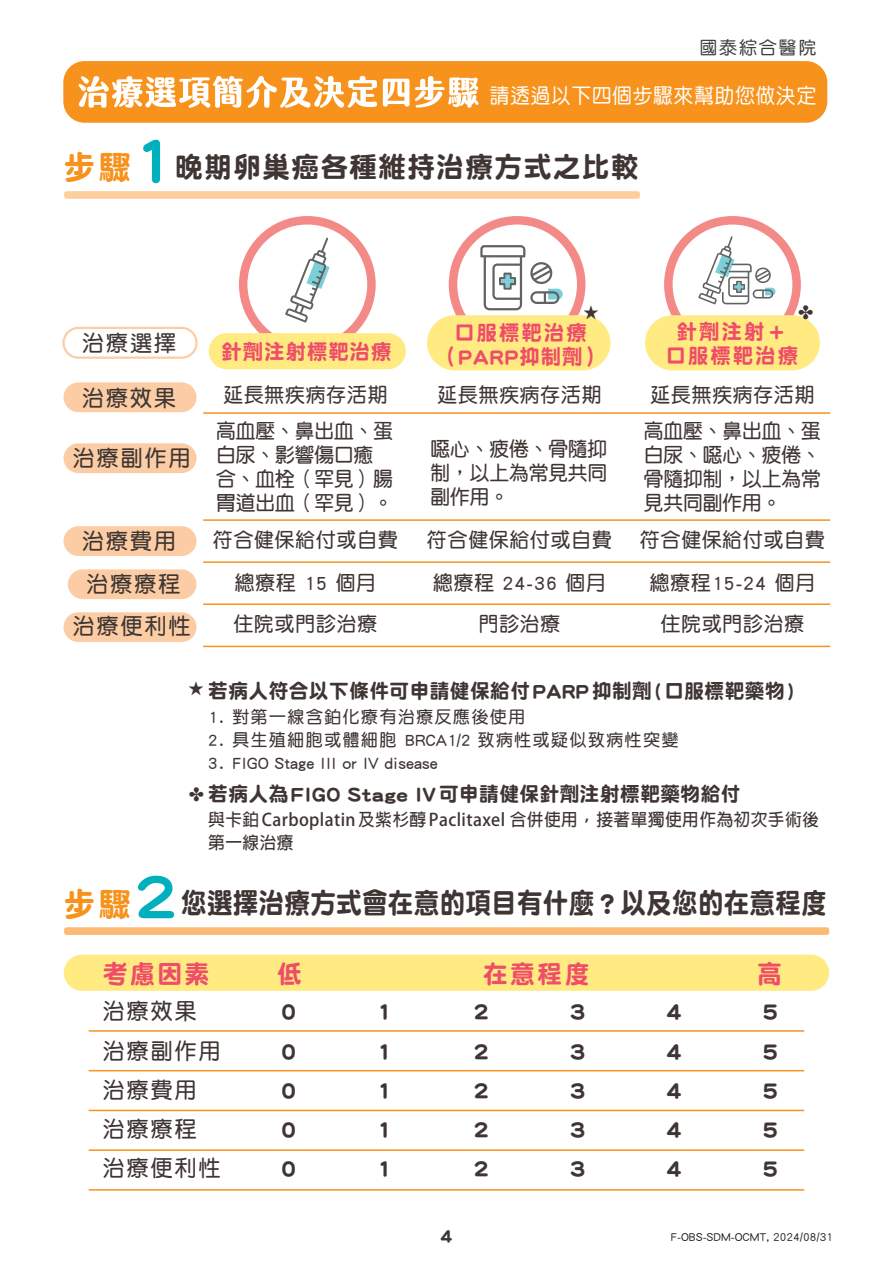
<style>
.page{position:relative;width:893px;height:1263px;background:#fff}
.page>*{position:absolute;margin:0;border:0;box-sizing:border-box;transform-origin:0 0}
.t1{font:63px "DF Yuan Std W8";color:#00b0bc}
.t2{font:33px "DF Yuan Std W9";color:#f7931d}
.t3{font:28.5px "DF Yuan Std W9";letter-spacing:.005em;color:#3f3634;scale:.9 1}
.t4{font:28.5px "DF Yuan Std W9";letter-spacing:.05em;color:#3f3634}
.t5{font:25.5px "DF Yuan Std W9";letter-spacing:.1em;color:#ef4d69}
.t6{font:22.5px/39.2px "DF Yuan Std W7";letter-spacing:.1em;color:#3f3634}
.t7{font:22.5px/39.2px "DF Yuan Std W9";color:#3f3634;text-align:justify}
.t8{font:21px/24px "DF Yuan Std W9";letter-spacing:.05em;color:#ef4d69;text-align:center}
.t9{font:21px "DF Yuan Std W5";letter-spacing:.025em;color:#fff;scale:.95 1}
.t10{font:21px/24px "DF Yuan Std W9";letter-spacing:.1em;color:#ef4d69;text-align:center}
.t11{font:20.25px/42.2px "DF Yuan Std W7";letter-spacing:.05em;color:#3f3634;text-align:center}
.t12{font:20.25px "DF Yuan Std W9";letter-spacing:.025em;color:#3f3634}
.t13{font:20.25px/24px "DF Yuan Std W7";color:#3f3634}
.t14{font:18px "DF Yuan Std W5";letter-spacing:.1em;color:#3e3e3f}
.t15{font:18px "DF Yuan Std W9";color:#3f3634}
.t16{font:700 17.25px/23.2px "Adobe Fan Heiti Std";letter-spacing:.025em;color:#3f3634}
.t17{font:17.25px "DF Yuan Std W7";letter-spacing:.1em;color:#3f3634}
.t18{font:17.25px "DF Yuan Std W7";color:#3f3634}
.t19{font:12px "DF Yuan Std W5";color:#231f20}
.s1{font-size:33px;color:#f7931d}
.s2{font-family:"DF Yuan Std W8";font-size:63px;color:#00b0bc}
</style>
<div class="page">
<div style="left:239px;top:216px;width:137px;height:137px;border:9px solid #f38a87;border-radius:50%"></div>
<div style="left:449px;top:216px;width:136px;height:137px;border:9px solid #f38a87;border-radius:50%"></div>
<div style="left:664px;top:216px;width:137px;height:137px;border:9px solid #f38a87;border-radius:50%"></div>
<div style="left:64px;top:955px;width:765px;height:36px;background:#ffeb82;border-radius:18px"></div>
<div style="left:64px;top:382px;width:133px;height:30px;background:#fccda5;border-radius:15px"></div>
<div style="left:62px;top:327px;width:136px;height:32px;border:2px solid #fccda5;border-radius:15px"></div>
<div style="left:209px;top:333px;width:197px;height:36px;background:#ffeb82;border-radius:18px"></div>
<div style="left:64px;top:443px;width:133px;height:30px;background:#fccda5;border-radius:15px"></div>
<div style="left:64px;top:526px;width:133px;height:30px;background:#fccda5;border-radius:15px"></div>
<div style="left:68px;top:569px;width:129px;height:30px;background:#fccda5;border-radius:15px"></div>
<div style="left:64px;top:612px;width:133px;height:30px;background:#fccda5;border-radius:15px"></div>
<div style="left:645px;top:315px;width:175px;height:55px;background:#ffeb82;border-radius:28px"></div>
<div style="left:427px;top:315px;width:183px;height:55px;background:#ffeb82;border-radius:28px"></div>
<svg style="left:64px;top:191px;width:576px;height:8px"></svg>
<div style="left:63px;top:61px;width:764px;height:62px;background:#f7931d;border-radius:21px"></div>
<svg style="left:64px;top:927px;width:765px;height:8px"></svg>
<hr style="left:203px;top:412px;width:627px;height:2px;background:#f7931d">
<hr style="left:203px;top:519px;width:627px;height:2px;background:#f7931d">
<hr style="left:203px;top:561px;width:627px;height:2px;background:#f7931d">
<hr style="left:203px;top:603px;width:627px;height:2px;background:#f7931d">
<hr style="left:203px;top:646px;width:627px;height:1px;background:#f7931d">
<hr style="left:89px;top:1030px;width:715px;height:2px;background:#f7931d">
<hr style="left:89px;top:1070px;width:715px;height:1px;background:#f7931d">
<hr style="left:89px;top:1110px;width:715px;height:1px;background:#f7931d">
<hr style="left:89px;top:1149px;width:715px;height:2px;background:#f7931d">
<hr style="left:89px;top:1189px;width:715px;height:2px;background:#f7931d">
<svg style="left:285px;top:238px;width:45px;height:85px"></svg>
<svg style="left:480px;top:245px;width:83px;height:65px"></svg>
<svg style="left:698px;top:236px;width:77px;height:68px"></svg>
<svg style="left:78px;top:76px;width:401px;height:32px"></svg>
<svg style="left:584px;top:315px;width:13px;height:4px"></svg>
<p class="t14" style="left:699px;top:38px;width:118px">國泰綜合醫院</p>
<p class="t9" style="left:490px;top:84px;width:345px">請透過以下四個步驟來幫助您做決定</p>
<h1 class="t1" style="left:133px;top:125px;width:44px">1</h1>
<h2 class="t2" style="left:63px;top:150px;width:69px">步驟</h2>
<h3 class="t4" style="left:175px;top:152px;width:465px">晚期卵巢癌各種維持治療方式之比較</h3>
<p class="t6" style="left:82px;top:323px;width:95px">治療選擇</p>
<p class="t6" style="left:82px;top:378px;width:95px">治療效果</p>
<p class="t6" style="left:73px;top:438px;width:119px">治療副作用</p>
<p class="t6" style="left:73px;top:519px;width:119px;line-height:42.9px;text-align:center">治療費用治療療程治療便利性</p>
<p class="t8" style="left:222px;top:339px;width:172px">針劑注射標靶治療</p>
<p class="t11" style="left:216px;top:377px;width:178px;line-height:35.5px">延長無疾病存活期高血壓、鼻出血、蛋</p>
<p class="t13" style="left:216px;top:442px;width:178px">白尿、影響傷口癒合、血栓（罕見）腸胃道出血（罕見）。</p>
<p class="t11" style="left:213px;top:518px;width:186px">符合健保給付或自費總療程 15 個月<br>住院或門診治療</p>
<p class="t8" style="left:438px;top:320px;width:166px">口服標靶治療（PARP抑制劑）</p>
<p class="t10" style="left:666px;top:319px;width:134px">針劑注射＋口服標靶治療</p>
<p class="t11" style="left:437px;top:373px;width:166px">延長無疾病存活期</p>
<p class="t11" style="left:430px;top:436px;width:178px;line-height:24px;text-align:justify">噁心、疲倦、骨隨抑制，以上為常見共同副作用。</p>
<p class="t11" style="left:427px;top:518px;width:186px">符合健保給付或自費總療程 24-36 個月門診治療</p>
<p class="t11" style="left:644px;top:377px;width:178px;line-height:35.5px">延長無疾病存活期高血壓、鼻出血、蛋</p>
<p class="t11" style="left:644px;top:442px;width:178px;line-height:24px;text-align:justify">白尿、噁心、疲倦、骨隨抑制，以上為常見共同副作用。</p>
<p class="t11" style="left:640px;top:518px;width:186px">符合健保給付或自費總療程15-24 個月住院或門診治療</p>
<p class="t12" style="left:208px;top:680px;width:587px">若病人符合以下條件可申請健保給付PARP抑制劑(口服標靶藥物)</p>
<p class="t17" style="left:208px;top:707px;width:318px">1. 對第一線含鉑化療有治療反應後使用</p>
<p class="t17" style="left:208px;top:730px;width:472px">2. 具生殖細胞或體細胞 BRCA1/2 致病性或疑似致病性突變</p>
<p class="t18" style="left:208px;top:754px;width:231px">3. FIGO Stage III or IV disease</p>
<p class="t12" style="left:189px;top:783px;width:553px">✤ 若病人為FIGO Stage IV可申請健保針劑注射標靶藥物給付</p>
<p class="t16" style="left:208px;top:808px;width:612px">與卡鉑 Carboplatin 及紫杉醇 Paclitaxel 合併使用，接著單獨使用作為初次手術後第一線治療</p>
<h3 class="t3" style="left:63px;top:888px;width:850px"><span class="s1">步驟</span><span class="s2">2</span>您選擇治療方式會在意的項目有什麼？以及您的在意程度</h3>
<p class="t5" style="left:103px;top:960px;width:108px">考慮因素</p>
<p class="t6" style="left:103px;top:991px;width:119px">治療效果治療副作用治療費用治療療程治療便利性</p>
<p class="t5" style="left:277px;top:960px;width:26px">低</p>
<p class="t5" style="left:483px;top:960px;width:108px">在意程度</p>
<p class="t5" style="left:757px;top:960px;width:26px">高</p>
<p class="t7" style="left:278px;top:991px;width:23px">０<br>０<br>０<br>０<br>０</p>
<p class="t7" style="left:470px;top:991px;width:23px">２<br>２<br>２<br>２<br>２</p>
<p class="t7" style="left:567px;top:991px;width:23px">３<br>３<br>３<br>３<br>３</p>
<p class="t7" style="left:663px;top:991px;width:23px">４<br>４<br>４<br>４<br>４</p>
<p class="t7" style="left:759px;top:991px;width:23px">５<br>５<br>５<br>５<br>５</p>
<p class="t7" style="left:374px;top:991px;width:23px">１<br>１<br>１<br>１<br>１</p>
<p class="t15" style="left:440px;top:1226px;width:14px">4</p>
<p class="t19" style="left:671px;top:1230px;width:164px">F-OBS-SDM-OCMT, 2024/08/31</p>
</div>
